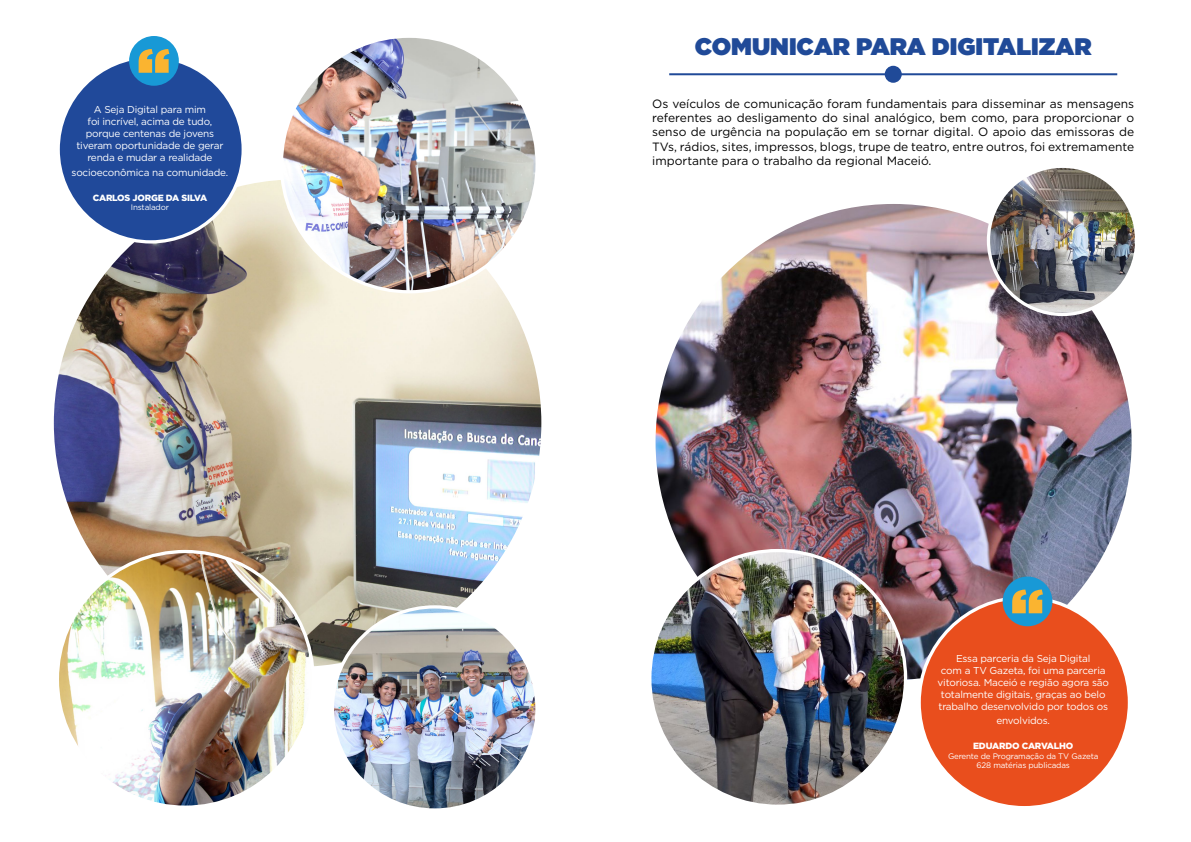
<style>
.page{position:relative;width:1191px;height:842px;background:#fff}
.page>*{position:absolute;margin:0;border:0;box-sizing:border-box;transform-origin:0 0}
.t1{font:900 24px "Gotham";color:#204a98}
.t2{font:12px/14.4px "Gotham";color:#000;text-align:justify}
.t3{font:10px/12px "Gotham";letter-spacing:-.02em;color:#fff;text-align:center}
.t4{font:900 9px "Gotham";letter-spacing:-.02em;color:#fff}
.t5{font:8px/9.6px "Gotham";letter-spacing:-.02em;color:#fff;text-align:center}
</style>
<div class="page">
<img style="left:52px;top:178px;width:491px;height:490px;border-radius:245px">
<img style="left:281px;top:36px;width:256px;height:256px;border-radius:128px">
<img style="left:332px;top:607px;width:202px;height:201px">
<img style="left:57px;top:551px;width:256px;height:256px;border-radius:128px">
<hr style="left:669px;top:73px;width:448px;height:2px;background:#204a98">
<div style="left:884px;top:66px;width:17px;height:17px;background:#204a98;border-radius:50%"></div>
<img style="left:656px;top:205px;width:474px;height:474px">
<img style="left:989px;top:169px;width:145px;height:145px">
<div style="left:986px;top:165px;width:152px;height:151px;border:3px solid #fff;border-radius:50%"></div>
<img style="left:650px;top:551px;width:255px;height:255px;border-radius:128px">
<div style="left:919px;top:597px;width:210px;height:211px;background:#e94e1d;border-radius:50%"></div>
<div style="left:1002px;top:576px;width:50px;height:50px;background:#1899d6;border-radius:50%"></div>
<svg style="left:1012px;top:589px;width:31px;height:24px"></svg>
<div style="left:58px;top:57px;width:185px;height:185px;background:#20499a;border-radius:50%"></div>
<div style="left:129px;top:36px;width:50px;height:50px;background:#1899d6;border-radius:50%"></div>
<svg style="left:139px;top:49px;width:30px;height:24px"></svg>
<p class="t3" style="left:76px;top:104px;width:149px">A Seja Digital para mim<br>foi incrível, acima de tudo, porque centenas de jovens tiveram oportunidade de gerar renda e mudar a realidade</p>
<p class="t3" style="left:72px;top:166px;width:158px">socioeconômica na comunidade.</p>
<p class="t4" style="left:93px;top:191px;width:116px">CARLOS JORGE DA SILVA</p>
<p class="t5" style="left:131px;top:203px;width:40px">Instalador</p>
<h1 class="t1" style="left:695px;top:29px;width:398px">COMUNICAR PARA DIGITALIZAR</h1>
<p class="t2" style="left:652px;top:96px;width:483px">Os veículos de comunicação foram fundamentais para disseminar as mensagens referentes ao desligamento do sinal analógico, bem como, para proporcionar o senso de urgência na população em se tornar digital. O apoio das emissoras de TVs, rádios, sites, impressos, blogs, trupe de teatro, entre outros, foi extremamente importante para o trabalho da regional Maceió.</p>
<p class="t3" style="left:937px;top:652px;width:173px">Essa parceria da Seja Digital<br>com a TV Gazeta, foi uma parceria vitoriosa. Maceió e região agora são totalmente digitais, graças ao belo trabalho desenvolvido por todos os</p>
<p class="t3" style="left:996px;top:714px;width:55px">envolvidos.</p>
<p class="t4" style="left:973px;top:740px;width:102px">EDUARDO CARVALHO</p>
<p class="t5" style="left:948px;top:751px;width:152px">Gerente de Programação da TV Gazeta<br>628 matérias publicadas</p>
</div>
